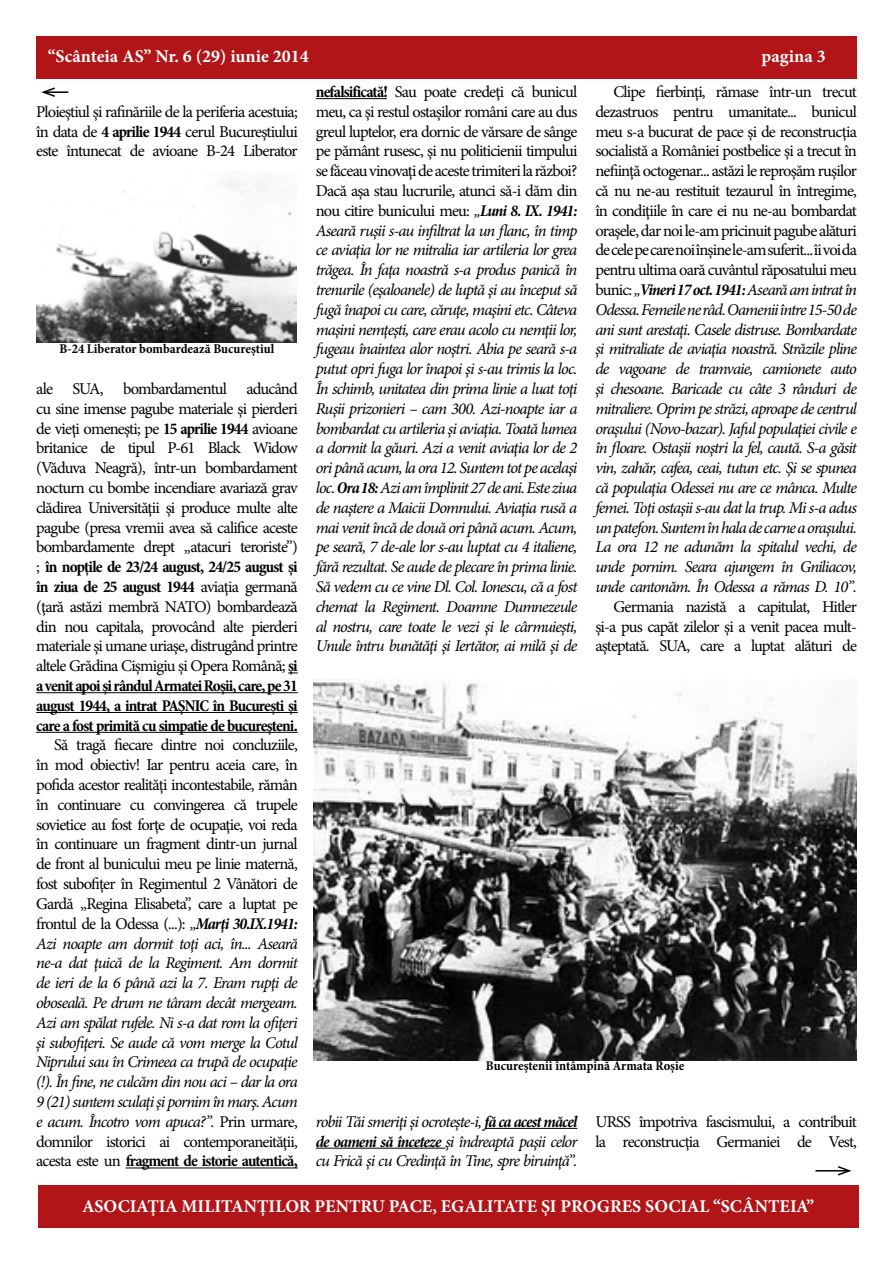
<style>
.page{position:relative;width:893px;height:1263px;background:#fff}
.page>*{position:absolute;margin:0;border:0;box-sizing:border-box;transform-origin:0 0}
.t1{font:700 18px "Minion Pro";color:#fff}
.t2{font:italic 16.5px/19.8px "Minion Pro";letter-spacing:-.06em;color:#000;text-align:justify}
.t3{font:16.5px/19.8px "Minion Pro";letter-spacing:-.05em;color:#000;text-align:justify}
.t4{font:700 condensed 13.5px "Minion Pro";color:#000}
.s1{font-weight:700;font-stretch:condensed}
.s2{font-style:italic}
.s3{font-weight:700;font-style:italic;font-stretch:condensed}
.s4{font-weight:700;font-style:normal;font-stretch:condensed}
.s5{font-style:normal}
</style>
<div class="page">
<div style="left:36px;top:36px;width:821px;height:42px;background:#b11517"></div>
<div style="left:38px;top:1185px;width:820px;height:42px;background:#b11517"></div>
<hr style="left:36px;top:692px;width:262px;height:1px;background:#000">
<hr style="left:36px;top:712px;width:262px;height:1px;background:#000">
<hr style="left:36px;top:732px;width:262px;height:1px;background:#000">
<hr style="left:126px;top:1167px;width:172px;height:1px;background:#000">
<hr style="left:316px;top:98px;width:71px;height:1px;background:#000">
<hr style="left:484px;top:1128px;width:93px;height:1px;background:#000">
<hr style="left:316px;top:1148px;width:129px;height:1px;background:#000">
<img style="left:37px;top:178px;width:260px;height:165px">
<hr style="left:44px;top:91px;width:24px;height:2px;background:#000">
<svg style="left:41px;top:87px;width:16px;height:10px"></svg>
<img style="left:313px;top:680px;width:544px;height:381px">
<hr style="left:815px;top:1170px;width:34px;height:1px;background:#000">
<svg style="left:836px;top:1166px;width:16px;height:10px"></svg>
<p class="t1" style="left:48px;top:43px;width:262px">“Scânteia AS” Nr. 6 (29) iunie 2014</p>
<p class="t1" style="left:762px;top:43px;width:66px">pagina 3</p>
<p class="t3" style="left:36px;top:102px;width:263px">Ploieştiul şi rafinăriile de la periferia acestuia; în data de <span class="s1">4 aprilie 1944</span> cerul Bucureştiului este întunecat de avioane B-24 Liberator</p>
<p class="t4" style="left:60px;top:339px;width:216px">B-24 Liberator bombardează Bucureştiul</p>
<p class="t3" style="left:36px;top:379px;width:263px">ale SUA, bombardamentul aducând cu sine imense pagube materiale şi pierderi de vieţi omeneşti; pe <span class="s1">15 aprilie 1944</span> avioane britanice de tipul P-61 Black Widow (Văduva Neagră), într-un bombardament nocturn cu bombe incendiare avariază grav clădirea Universităţii şi produce multe alte pagube (presa vremii avea să califice aceste bombardamente drept „atacuri teroriste”) ; <span class="s1">în nopţile de 23/24 august, 24/25 august şi în ziua de 25 august 1944</span> aviaţia germană (ţară astăzi membră NATO) bombardează din nou capitala, provocând alte pierderi materiale şi umane uriaşe, distrugând printre altele Grădina Cişmigiu şi Opera Română; <span class="s1">şi a venit apoi şi rândul Armatei Roşii, care, pe 31 august 1944, a intrat PAŞNIC în Bucureşti şi care a fost primită cu simpatie de bucureşteni.</span></p>
<p class="t3" style="left:36px;top:735px;width:263px;text-indent:18px">Să tragă fiecare dintre noi concluziile, în mod obiectiv! Iar pentru aceia care, în pofida acestor realităţi incontestabile, rămân în continuare cu convingerea că trupele sovietice au fost forţe de ocupaţie, voi reda în continuare un fragment dintr-un jurnal de front al bunicului meu pe linie maternă, fost subofiţer în Regimentul 2 Vânători de Gardă „Regina Elisabeta”, care a luptat pe frontul de la Odessa (...): <span class="s2">„</span><span class="s3">Marţi 30.IX.1941:<br></span><span class="s2">Azi noapte am dormit toţi aci, în... Aseară ne-a dat ţuică de la Regiment. Am dormit de ieri de la 6 până azi la 7. Eram rupţi de oboseală. Pe drum ne târam decât mergeam.<br>Azi am spălat rufele. Ni s-a dat rom la ofiţeri şi subofiţeri. Se aude că vom merge la Cotul Niprului sau în Crimeea ca trupă de ocupaţie (!). În fine, ne culcăm din nou aci – dar la ora 9 (21) suntem sculaţi şi pornim în marş. Acum e acum. Încotro vom apuca?”.</span> Prin urmare, domnilor istorici ai contemporaneităţii, acesta este un <span class="s1">fragment de istorie autentică,</span></p>
<p class="t2" style="left:316px;top:82px;width:263px"><span class="s4">nefalsificată!</span> <span class="s5">Sau poate credeţi că bunicul meu, ca şi restul ostaşilor români care au dus greul luptelor, era dornic de vărsare de sânge pe pământ rusesc, şi nu politicienii timpului se făceau vinovaţi de aceste trimiteri la război?<br>Dacă aşa stau lucrurile, atunci să-i dăm din nou citire bunicului meu:</span> „<span class="s1">Luni 8. IX. 1941:<br></span>Aseară ruşii s-au infiltrat la un flanc, în timp ce aviaţia lor ne mitralia iar artileria lor grea trăgea. În faţa noastră s-a produs panică în trenurile (eşaloanele) de luptă şi au început să fugă înapoi cu care, căruţe, maşini etc. Câteva maşini nemţeşti, care erau acolo cu nemţii lor, fugeau înaintea alor noştri. Abia pe seară s-a putut opri fuga lor înapoi şi s-au trimis la loc.<br>În schimb, unitatea din prima linie a luat toţi Ruşii prizonieri – cam 300. Azi-noapte iar a bombardat cu artileria şi aviaţia. Toată lumea a dormit la găuri. Azi a venit aviaţia lor de 2 ori până acum, la ora 12. Suntem tot pe acelaşi loc. <span class="s1">Ora 18:</span> Azi am împlinit 27 de ani. Este ziua de naştere a Maicii Domnului. Aviaţia rusă a mai venit încă de două ori până acum. Acum, pe seară, 7 de-ale lor s-au luptat cu 4 italiene, fără rezultat. Se aude de plecare în prima linie.<br>Să vedem cu ce vine Dl. Col. Ionescu, că a fost chemat la Regiment. Doamne Dumnezeule al nostru, care toate le vezi şi le cârmuieşti, Unule întru bunătăţi şi Iertător, ai milă şi de</p>
<p class="t2" style="left:595px;top:82px;width:263px;text-indent:18px"><span class="s5">Clipe fierbinţi, rămase într-un trecut dezastruos pentru umanitate... bunicul meu s-a bucurat de pace şi de reconstrucţia socialistă a României postbelice şi a trecut în nefiinţă octogenar... astăzi le reproşăm ruşilor că nu ne-au restituit tezaurul în întregime, în condiţiile în care ei nu ne-au bombardat oraşele, dar noi le-am pricinuit pagube alături de cele pe care noi înşine le-am suferit... îi voi da pentru ultima oară cuvântul răposatului meu bunic:</span> „<span class="s1">Vineri 17 oct. 1941:</span> Aseară am intrat în Odessa. Femeile ne râd. Oamenii între 15-50 de ani sunt arestaţi. Casele distruse. Bombardate şi mitraliate de aviaţia noastră. Străzile pline de vagoane de tramvaie, camionete auto şi chesoane. Baricade cu câte 3 rânduri de mitraliere. Oprim pe străzi, aproape de centrul oraşului (Novo-bazar). Jaful populaţiei civile e în floare. Ostaşii noştri la fel, caută. S-a găsit vin, zahăr, cafea, ceai, tutun etc. Şi se spunea că populaţia Odessei nu are ce mânca. Multe femei. Toţi ostaşii s-au dat la trup. Mi s-a adus un patefon. Suntem în hala de carne a oraşului.<br>La ora 12 ne adunăm la spitalul vechi, de unde pornim. Seara ajungem în Gniliacov, unde cantonăm. În Odessa a rămas D. 10”.</p>
<p class="t3" style="left:595px;top:597px;width:263px;text-indent:18px">Germania nazistă a capitulat, Hitler şi-a pus capăt zilelor şi a venit pacea mult&shy;aşteptată. SUA, care a luptat alături de</p>
<p class="t4" style="left:486px;top:1057px;width:200px">Bucureştenii întâmpină Armata Roşie</p>
<p class="t2" style="left:316px;top:1111px;width:263px">robii Tăi smeriţi şi ocroteşte-i, <span class="s1">fă ca acest măcel de oameni să înceteze</span> şi îndreaptă paşii celor cu Frică şi cu Credinţă în Tine, spre biruinţă”.</p>
<p class="t3" style="left:595px;top:1111px;width:263px">URSS împotriva fascismului, a contribuit la reconstrucţia Germaniei de Vest,</p>
<p class="t1" style="left:82px;top:1194px;width:733px">ASOCIAŢIA MILITANŢILOR PENTRU PACE, EGALITATE ŞI PROGRES SOCIAL “SCÂNTEIA”</p>
</div>
